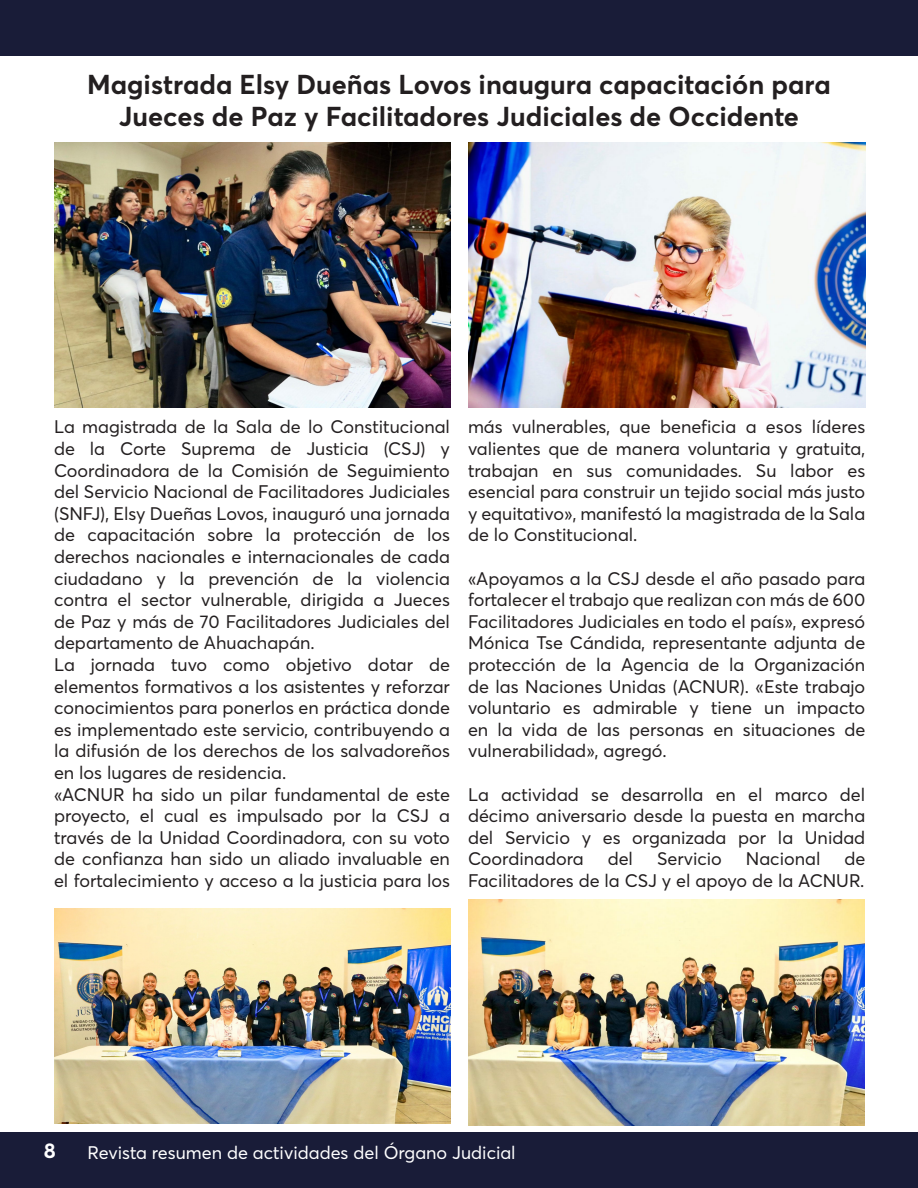
<style>
.page{position:relative;width:918px;height:1188px;background:#fff}
.page>*{position:absolute;margin:0;border:0;box-sizing:border-box;transform-origin:0 0}
.t1{font:700 27px/32.4px "Averta";color:#231f20;text-align:center}
.t2{font:700 21px "Averta";color:#fff}
.t3{font:18px/21.6px "Averta Demo PE";color:#231f20;text-align:justify}
.t4{font:18px "Averta Demo PE";color:#fff}
</style>
<div class="page">
<div style="left:0;top:1133px;width:918px;height:55px;background:#191c38"></div>
<div style="left:0;top:0;width:918px;height:55px;background:#191c38"></div>
<img style="left:468px;top:143px;width:397px;height:264px">
<img style="left:54px;top:908px;width:397px;height:216px">
<img style="left:54px;top:143px;width:397px;height:264px">
<img style="left:468px;top:899px;width:397px;height:226px">
<p class="t1" style="left:87px;top:68px;width:745px">Magistrada Elsy Dueñas Lovos inaugura capacitación para<br>Jueces de Paz y Facilitadores Judiciales de Occidente</p>
<p class="t3" style="left:54px;top:416px;width:398px">La magistrada de la Sala de lo Constitucional de la Corte Suprema de Justicia (CSJ) y Coordinadora de la Comisión de Seguimiento del Servicio Nacional de Facilitadores Judiciales (SNFJ), Elsy Dueñas Lovos, inauguró una jornada de capacitación sobre la protección de los derechos nacionales e internacionales de cada ciudadano y la prevención de la violencia contra el sector vulnerable, dirigida a Jueces de Paz y más de 70 Facilitadores Judiciales del departamento de Ahuachapán.</p>
<p class="t3" style="left:54px;top:653px;width:398px">La jornada tuvo como objetivo dotar de elementos formativos a los asistentes y reforzar conocimientos para ponerlos en práctica donde es implementado este servicio, contribuyendo a la difusión de los derechos de los salvadoreños en los lugares de residencia.</p>
<p class="t3" style="left:54px;top:783px;width:398px">«ACNUR ha sido un pilar fundamental de este proyecto, el cual es impulsado por la CSJ a través de la Unidad Coordinadora, con su voto de confianza han sido un aliado invaluable en el fortalecimiento y acceso a la justicia para los</p>
<p class="t3" style="left:468px;top:416px;width:399px">más vulnerables, que beneficia a esos líderes valientes que de manera voluntaria y gratuita, trabajan en sus comunidades. Su labor es esencial para construir un tejido social más justo y equitativo», manifestó la magistrada de la Sala de lo Constitucional.</p>
<p class="t3" style="left:468px;top:567px;width:399px">«Apoyamos a la CSJ desde el año pasado para fortalecer el trabajo que realizan con más de 600<br>Facilitadores Judiciales en todo el país», expresó Mónica Tse Cándida, representante adjunta de protección de la Agencia de la Organización de las Naciones Unidas (ACNUR). «Este trabajo voluntario es admirable y tiene un impacto en la vida de las personas en situaciones de vulnerabilidad», agregó.</p>
<p class="t3" style="left:468px;top:783px;width:399px">La actividad se desarrolla en el marco del décimo aniversario desde la puesta en marcha del Servicio y es organizada por la Unidad Coordinadora</p>
<p class="t3" style="left:468px;top:848px;width:399px;text-align:right">de<br>Facilitadores de la CSJ y el apoyo de la ACNUR.</p>
<p class="t3" style="left:608px;top:848px;width:27px">del</p>
<p class="t3" style="left:657px;top:848px;width:66px">Servicio</p>
<p class="t3" style="left:746px;top:848px;width:76px">Nacional</p>
<p class="t2" style="left:44px;top:1137px;width:14px">8</p>
<p class="t4" style="left:87px;top:1141px;width:430px">Revista resumen de actividades del Órgano Judicial</p>
</div>
